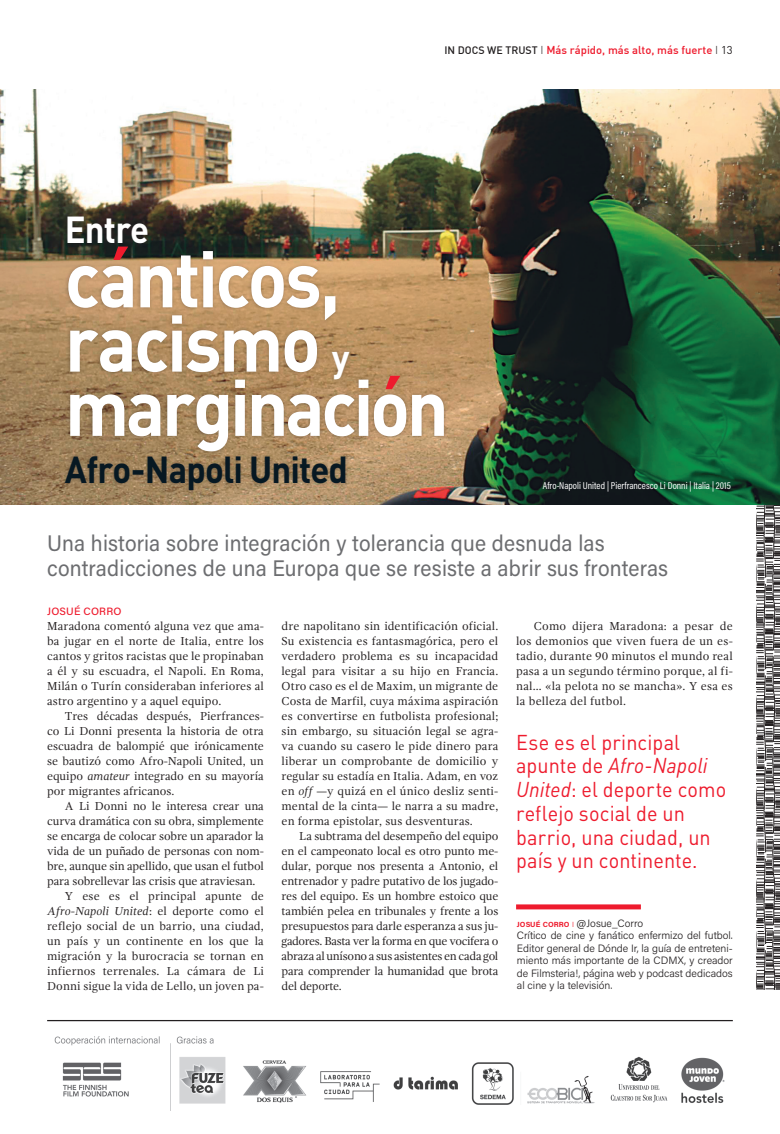
<style>
.page{position:relative;width:780px;height:1134px;background:#fff}
.page>*{position:absolute;margin:0;border:0;box-sizing:border-box;transform-origin:0 0}
.Sumario{font:700 78.62px "DIN";letter-spacing:-.035em;color:#fff;scale:.93 1}
.Sumario-2{font:700 37.12px "DIN";letter-spacing:-.025em;color:#071822;scale:.93 1}
.Sumario-3{font:700 37.12px "DIN";letter-spacing:-.025em;color:#fff;scale:.93 1}
.t1{font:22.5px/25px "Acumin Pro";letter-spacing:.01em;color:#6c6d70;scale:.93 1}
.Sumario-4{font:21.25px/23.8px "DIN Pro";letter-spacing:.005em;color:#ee1b2d;scale:.93 1}
.t2{font:11.88px/15px "Gandhi Serif";color:#231f20;text-align:justify}
.t3{font:500 11.25px "DIN";color:#ee1b2d}
.t4{font:300 10.62px/12.5px "Acumin Pro";color:#231f20;text-align:justify}
.t5{font:500 10.62px "Acumin Pro";letter-spacing:.02em;color:#ee1b2d}
.t6{font:10px "Acumin Pro Cond";color:#fff}
.s1{font-size:10.62px;color:#231f20}
.s2{font-family:"DIN Light Alternate";font-weight:400;color:#231f20}
.s3{font-weight:400;color:#231f20}
.s4{font-size:38.62px}
.s5{font-style:italic}
.s6{font-weight:700;font-size:7.38px;color:#ee1b2d}
.s7{font-size:7.38px;color:#ee1b2d}
</style>
<div class="page">
<svg style="left:756px;top:504px;width:24px;height:486px"></svg>
<img style="left:0;top:89px;width:780px;height:415px">
<div style="left:516px;top:904px;width:125px;height:5px;background:#ee1b2d"></div>
<div style="left:62px;top:213px;width:386px;height:281px;background:#231f20;opacity:.3"></div>
<svg style="left:113px;top:247px;width:15px;height:13px"></svg>
<svg style="left:385px;top:376px;width:15px;height:13px"></svg>
<hr style="left:47px;top:1020px;width:685px;height:1px;background:#231f20">
<img style="left:54px;top:1036px;width:671px;height:74px">
<p class="t3" style="left:444px;top:42px;width:290px"><span class="s1">IN DOCS WE TRUST</span> <span class="s2">I</span> Más rápido, más alto, más fuerte <span class="s2">I</span> <span class="s3">13</span></p>
<p class="Sumario-3" style="left:65px;top:205px;width:92px">Entre</p>
<p class="Sumario" style="left:65px;top:228px;width:298px">canticos,</p>
<p class="Sumario" style="left:65px;top:292px;width:308px">racismo <span class="s4">y</span></p>
<p class="Sumario" style="left:65px;top:356px;width:414px">marginacion</p>
<p class="Sumario-2" style="left:65px;top:446px;width:306px">Afro-Napoli United</p>
<p class="t6" style="left:543px;top:479px;width:189px">Afro-Napoli United | Pierfrancesco Li Donni | Italia | 2015</p>
<p class="t1" style="left:47px;top:530px;width:669px">Una historia sobre integración y tolerancia que desnuda las contradicciones de una Europa que se resiste a abrir sus fronteras</p>
<p class="t5" style="left:47px;top:604px;width:76px">JOSUÉ CORRO</p>
<p class="t2" style="left:47px;top:619px;width:218px">Maradona comentó alguna vez que ama&shy;ba jugar en el norte de Italia, entre los cantos y gritos racistas que le propinaban a él y su escuadra, el Napoli. En Roma, Milán o Turín consideraban inferiores al astro argentino y a aquel equipo.</p>
<p class="t2" style="left:47px;top:709px;width:218px;text-indent:18px">Tres décadas después, Pierfrances&shy;co Li Donni presenta la historia de otra escuadra de balompié que irónicamente se bautizó como Afro-Napoli United, un equipo <span class="s5">amateur</span> integrado en su mayoría por migrantes africanos.</p>
<p class="t2" style="left:47px;top:799px;width:218px;text-indent:18px">A Li Donni no le interesa crear una curva dramática con su obra, simplemente se encarga de colocar sobre un aparador la vida de un puñado de personas con nom&shy;bre, aunque sin apellido, que usan el futbol para sobrellevar las crisis que atraviesan.</p>
<p class="t2" style="left:47px;top:889px;width:218px;text-indent:18px">Y ese es el principal apunte de <span class="s5">Afro-Napoli United</span>: el deporte como el reflejo social de un barrio, una ciudad, un país y un continente en los que la migración y la burocracia se tornan en infiernos terrenales. La cámara de Li Donni sigue la vida de Lello, un joven pa-</p>
<p class="t2" style="left:281px;top:619px;width:218px">dre napolitano sin identificación oficial.<br>Su existencia es fantasmagórica, pero el verdadero problema es su incapacidad legal para visitar a su hijo en Francia.<br>Otro caso es el de Maxim, un migrante de Costa de Marfil, cuya máxima aspiración es convertirse en futbolista profesional; sin embargo, su situación legal se agra&shy;va cuando su casero le pide dinero para liberar un comprobante de domicilio y regular su estadía en Italia. Adam, en voz en <span class="s5">off</span> —y quizá en el único desliz senti&shy;mental de la cinta— le narra a su madre, en forma epistolar, sus desventuras.</p>
<p class="t2" style="left:281px;top:829px;width:218px;text-indent:18px">La subtrama del desempeño del equipo en el campeonato local es otro punto me&shy;dular, porque nos presenta a Antonio, el entrenador y padre putativo de los jugado&shy;res del equipo. Es un hombre estoico que también pelea en tribunales y frente a los presupuestos para darle esperanza a sus ju&shy;gadores. Basta ver la forma en que vocifera o abraza al unísono a sus asistentes en cada gol para comprender la humanidad que brota del deporte.</p>
<p class="t2" style="left:516px;top:619px;width:218px;text-indent:18px">Como dijera Maradona: a pesar de los demonios que viven fuera de un es&shy;tadio, durante 90 minutos el mundo real pasa a un segundo término porque, al fi&shy;nal… «la pelota no se mancha». Y esa es la belleza del futbol.</p>
<p class="Sumario-4" style="left:516px;top:728px;width:227px">Ese es el principal apunte de <span class="s5">Afro-Napoli<br>United</span>: el deporte como reflejo social de un barrio, una ciudad, un país y un continente.</p>
<p class="t4" style="left:517px;top:916px;width:128px"><span class="s6">JOSUÉ CORRO</span> <span class="s7">i</span> @Josue_Corro</p>
<p class="t4" style="left:517px;top:929px;width:217px">Crítico de cine y fanático enfermizo del futbol.<br>Editor general de Dónde Ir, la guía de entreteni&shy;miento más importante de la CDMX, y creador de Filmsteria!, página web y podcast dedicados al cine y la televisión.</p>
</div>
